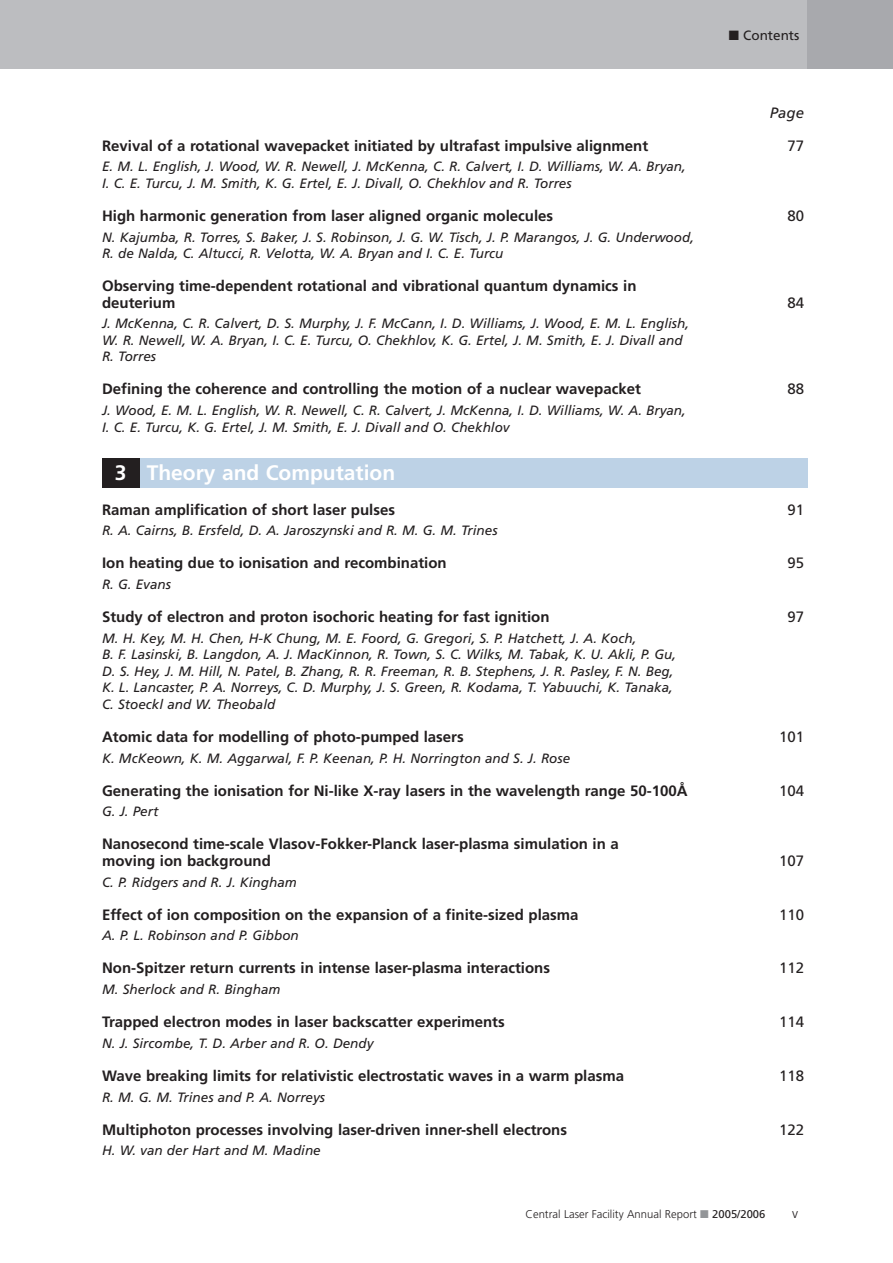
<style>
.page{position:relative;width:893px;height:1263px;background:#fff}
.page>*{position:absolute;margin:0;border:0;box-sizing:border-box;transform-origin:0 0}
.t1{font:700 21px "Frutiger";color:#fff}
.t2{font:700 15px/16.5px "Frutiger";color:#231f20}
.t3{font:15px "Frutiger";color:#231f20}
.t4{font:italic 15px "Frutiger";color:#231f20}
.t5{font:italic 13.5px/16.5px "Frutiger";color:#231f20}
.t6{font:13.5px "Frutiger";color:#231f20}
.t7{font:300 13.5px "Frutiger";color:#231f20}
.t8{font:300 11.25px "Frutiger";color:#231f20}
.s1{color:#939598}
.s2{font-weight:400}
</style>
<div class="page">
<div style="left:0;top:0;width:808px;height:68px;background:#bcbdc0"></div>
<div style="left:808px;top:0;width:85px;height:68px;background:#a8a9ad"></div>
<div style="left:102px;top:458px;width:706px;height:30px;background:#231f20"></div>
<div style="left:140px;top:458px;width:668px;height:30px;background:#bdd2e6"></div>
<p class="t6" style="left:729px;top:30px;width:72px">■ Contents</p>
<p class="t4" style="left:770px;top:106px;width:36px">Page</p>
<p class="t2" style="left:102px;top:138px;width:548px">Revival of a rotational wavepacket initiated by ultrafast impulsive alignment</p>
<p class="t3" style="left:787px;top:139px;width:18px">77</p>
<p class="t5" style="left:102px;top:159px;width:585px">E. M. L. English, J. Wood, W. R. Newell, J. McKenna, C. R. Calvert, I. D. Williams, W. A. Bryan,<br>I. C. E. Turcu, J. M. Smith, K. G. Ertel, E. J. Divall, O. Chekhlov and R. Torres</p>
<p class="t2" style="left:102px;top:209px;width:453px">High harmonic generation from laser aligned organic molecules</p>
<p class="t3" style="left:787px;top:210px;width:18px">80</p>
<p class="t5" style="left:102px;top:230px;width:594px">N. Kajumba, R. Torres, S. Baker, J. S. Robinson, J. G. W. Tisch, J. P. Marangos, J. G. Underwood,<br>R. de Nalda, C. Altucci, R. Velotta, W. A. Bryan and I. C. E. Turcu</p>
<p class="t2" style="left:102px;top:279px;width:536px">Observing time-dependent rotational and vibrational quantum dynamics in deuterium</p>
<p class="t3" style="left:787px;top:296px;width:18px">84</p>
<p class="t5" style="left:102px;top:316px;width:589px">J. McKenna, C. R. Calvert, D. S. Murphy, J. F. McCann, I. D. Williams, J. Wood, E. M. L. English,<br>W. R. Newell, W. A. Bryan, I. C. E. Turcu, O. Chekhlov, K. G. Ertel, J. M. Smith, E. J. Divall and<br>R. Torres</p>
<p class="t2" style="left:102px;top:382px;width:540px">Defining the coherence and controlling the motion of a nuclear wavepacket</p>
<p class="t3" style="left:787px;top:383px;width:18px">88</p>
<p class="t5" style="left:102px;top:403px;width:585px">J. Wood, E. M. L. English, W. R. Newell, C. R. Calvert, J. McKenna, I. D. Williams, W. A. Bryan,<br>I. C. E. Turcu, K. G. Ertel, J. M. Smith, E. J. Divall and O. Chekhlov</p>
<h1 class="t1" style="left:115px;top:464px;width:282px">3 Theory and Computation</h1>
<p class="t2" style="left:102px;top:502px;width:294px">Raman amplification of short laser pulses</p>
<p class="t3" style="left:787px;top:503px;width:18px">91</p>
<p class="t5" style="left:102px;top:523px;width:397px">R. A. Cairns, B. Ersfeld, D. A. Jaroszynski and R. M. G. M. Trines</p>
<p class="t2" style="left:102px;top:556px;width:346px">Ion heating due to ionisation and recombination</p>
<p class="t3" style="left:787px;top:557px;width:18px">95</p>
<p class="t5" style="left:102px;top:577px;width:71px">R. G. Evans</p>
<p class="t2" style="left:102px;top:610px;width:449px">Study of electron and proton isochoric heating for fast ignition</p>
<p class="t3" style="left:787px;top:611px;width:18px">97</p>
<p class="t5" style="left:102px;top:631px;width:576px">M. H. Key, M. H. Chen, H-K Chung, M. E. Foord, G. Gregori, S. P. Hatchett, J. A. Koch,<br>B. F. Lasinski, B. Langdon, A. J. MacKinnon, R. Town, S. C. Wilks, M. Tabak, K. U. Akli, P. Gu, D. S. Hey, J. M. Hill, N. Patel, B. Zhang, R. R. Freeman, R. B. Stephens, J. R. Pasley, F. N. Beg, K. L. Lancaster, P. A. Norreys, C. D. Murphy, J. S. Green, R. Kodama, T. Yabuuchi, K. Tanaka, C. Stoeckl and W. Theobald</p>
<p class="t2" style="left:102px;top:730px;width:363px">Atomic data for modelling of photo-pumped lasers</p>
<p class="t3" style="left:779px;top:731px;width:27px">101</p>
<p class="t5" style="left:102px;top:751px;width:470px">K. McKeown, K. M. Aggarwal, F. P. Keenan, P. H. Norrington and S. J. Rose</p>
<p class="t2" style="left:102px;top:783px;width:587px">Generating the ionisation for Ni-like X-ray lasers in the wavelength range 50-100Å</p>
<p class="t3" style="left:779px;top:784px;width:27px">104</p>
<p class="t5" style="left:102px;top:804px;width:58px">G. J. Pert</p>
<p class="t2" style="left:102px;top:837px;width:518px">Nanosecond time-scale Vlasov-Fokker-Planck laser-plasma simulation in a moving ion background</p>
<p class="t3" style="left:779px;top:855px;width:27px">107</p>
<p class="t5" style="left:102px;top:875px;width:196px">C. P. Ridgers and R. J. Kingham</p>
<p class="t2" style="left:102px;top:907px;width:478px">Effect of ion composition on the expansion of a finite-sized plasma</p>
<p class="t3" style="left:779px;top:908px;width:27px">110</p>
<p class="t5" style="left:102px;top:928px;width:198px">A. P. L. Robinson and P. Gibbon</p>
<p class="t2" style="left:102px;top:961px;width:450px">Non-Spitzer return currents in intense laser-plasma interactions</p>
<p class="t3" style="left:779px;top:962px;width:27px">112</p>
<p class="t5" style="left:102px;top:982px;width:180px">M. Sherlock and R. Bingham</p>
<p class="t2" style="left:102px;top:1015px;width:404px">Trapped electron modes in laser backscatter experiments</p>
<p class="t3" style="left:779px;top:1016px;width:27px">114</p>
<p class="t5" style="left:102px;top:1036px;width:273px">N. J. Sircombe, T. D. Arber and R. O. Dendy</p>
<p class="t2" style="left:102px;top:1069px;width:524px">Wave breaking limits for relativistic electrostatic waves in a warm plasma</p>
<p class="t3" style="left:779px;top:1070px;width:27px">118</p>
<p class="t5" style="left:102px;top:1090px;width:225px">R. M. G. M. Trines and P. A. Norreys</p>
<p class="t2" style="left:102px;top:1122px;width:466px">Multiphoton processes involving laser-driven inner-shell electrons</p>
<p class="t3" style="left:779px;top:1123px;width:27px">122</p>
<p class="t5" style="left:102px;top:1143px;width:220px">H. W. van der Hart and M. Madine</p>
<p class="t8" style="left:526px;top:1210px;width:241px">Central Laser Facility Annual Report <span class="s1">■</span> <span class="s2">2005/2006</span></p>
<p class="t7" style="left:792px;top:1208px;width:7px">v</p>
</div>
